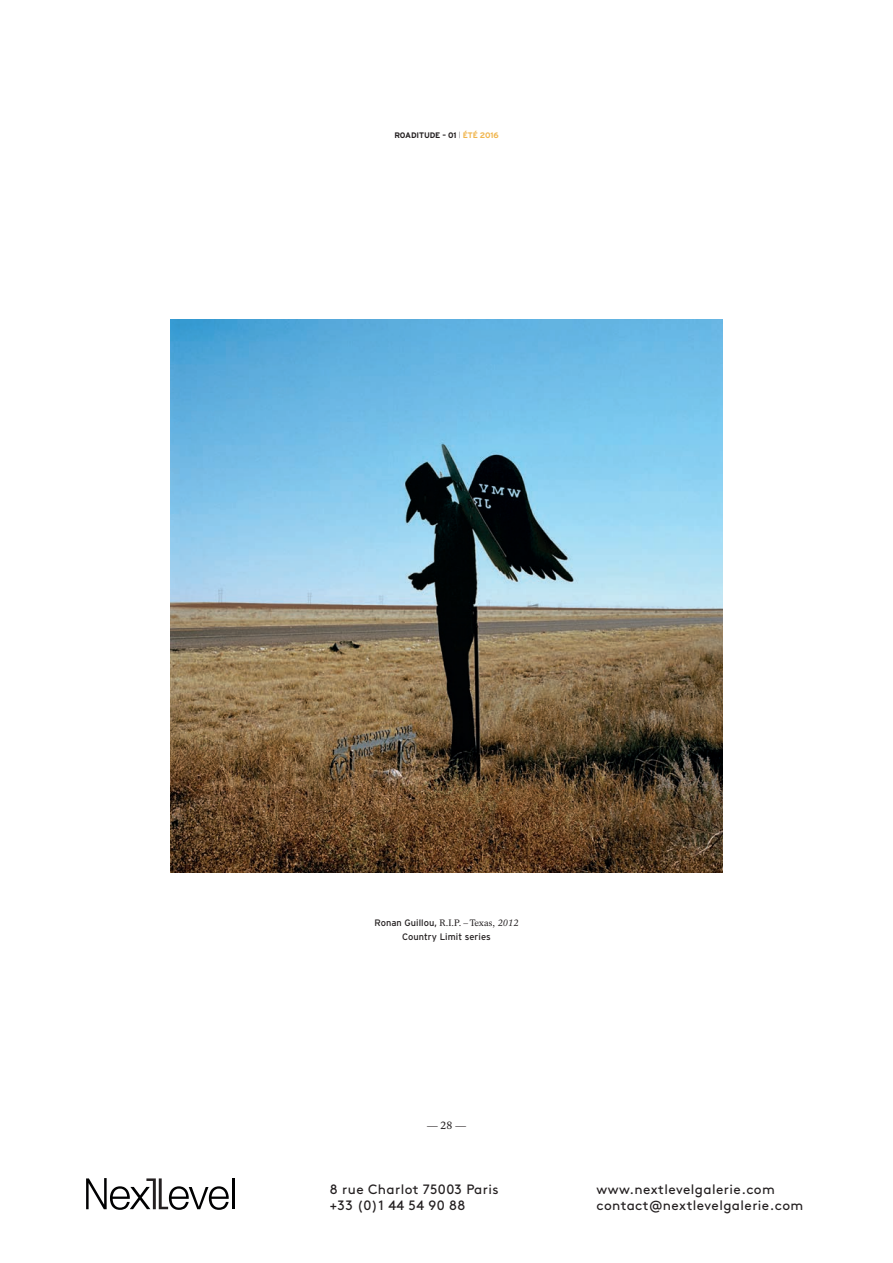
<style>
.page{position:relative;width:893px;height:1263px;background:#fff}
.page>*{position:absolute;margin:0;border:0;box-sizing:border-box;transform-origin:0 0}
.t1{font:13.5px/16.2px "Brown Std";letter-spacing:.03em;color:#231f20}
.t2{font:10.65px "Rotation";color:#231f20}
.t3{font:9.3px/14px "Interstate";letter-spacing:.005em;color:#231f20;text-align:center}
.t4{font:700 7.95px "Interstate";letter-spacing:-.02em;color:#231f20}
.s1{font-weight:200;font-size:6.6px}
.s2{color:#f0b54d}
.s3{font-family:"Rotation"}
.s4{font-family:"Rotation";font-style:italic}
</style>
<div class="page">
<hr style="left:232px;top:1178px;width:3px;height:31px;background:#000001">
<svg style="left:86px;top:1178px;width:143px;height:32px"></svg>
<img style="left:170px;top:320px;width:553px;height:552px">
<p class="t4" style="left:394px;top:130px;width:106px">ROADITUDE – 01 <span class="s1">|</span> <span class="s2">ÉTÉ 2016</span></p>
<p class="t3" style="left:374px;top:916px;width:146px">Ronan Guillou, <span class="s3">R.I.P. – Texas,</span> <span class="s4">2012<br></span>Country Limit series</p>
<p class="t2" style="left:427px;top:1120px;width:41px">— 28 —</p>
<p class="t1" style="left:330px;top:1181px;width:170px">8 rue Charlot 75003 Paris +33 (0)1 44 54 90 88</p>
<p class="t1" style="left:596px;top:1181px;width:208px">www.nextlevelgalerie.com contact@nextlevelgalerie.com</p>
</div>
